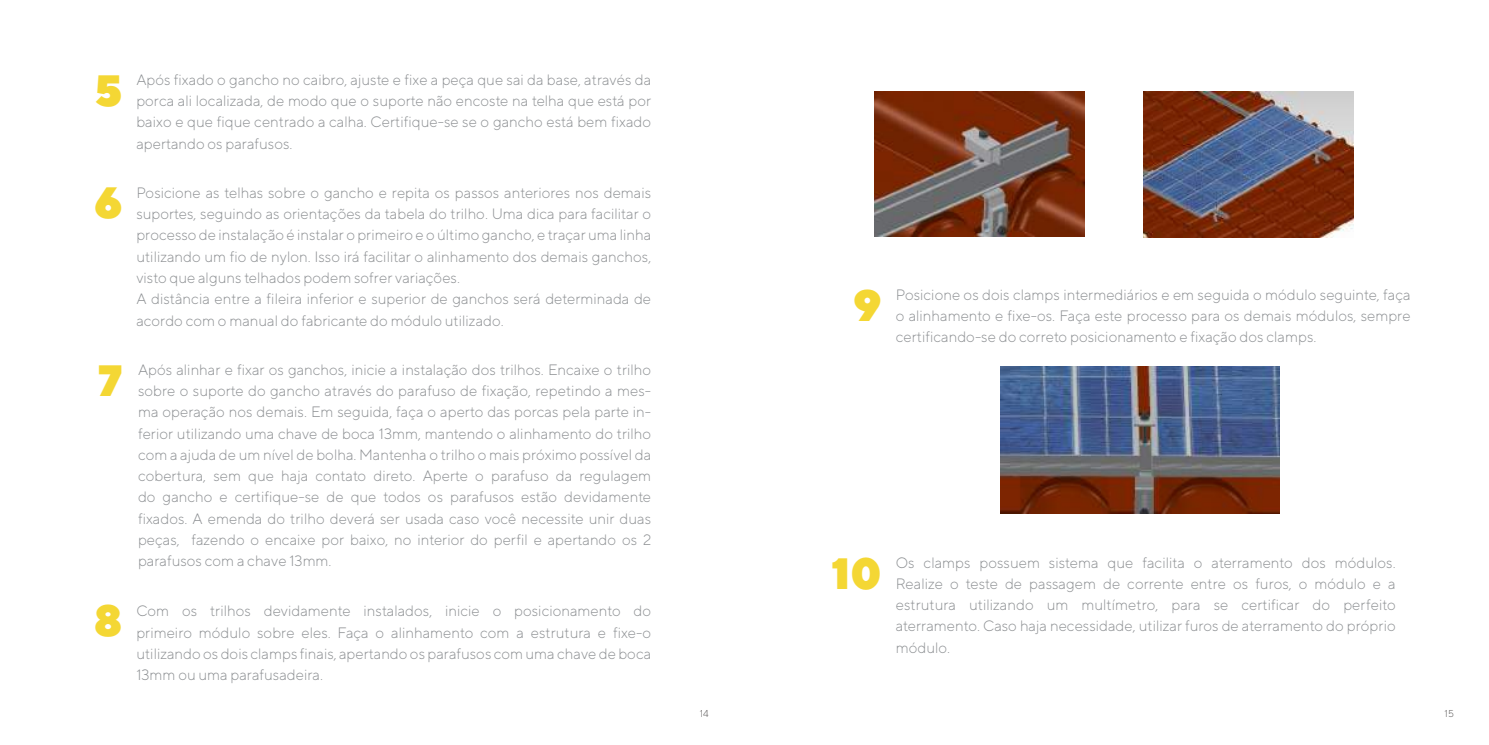
<style>
.page{position:relative;width:1489px;height:745px;background:#fff}
.page>*{position:absolute;margin:0;border:0;box-sizing:border-box;transform-origin:0 0}
.t1{font:900 43.75px "TT Norms";color:#f4d734}
.t2{font:300 15px/21.2px "TT Norms";color:#8b8e91;text-align:justify}
.t3{font:300 10px "TT Norms";color:#5a5858}
</style>
<div class="page">
<img style="left:1143px;top:91px;width:210px;height:147px">
<img style="left:874px;top:91px;width:210px;height:146px">
<img style="left:1000px;top:366px;width:278px;height:147px">
<h1 class="t1" style="left:94px;top:62px;width:29px">5</h1>
<p class="t2" style="left:136px;top:68px;width:516px">Após fixado o gancho no caibro, ajuste e fixe a peça que sai da base, através da porca ali localizada, de modo que o suporte não encoste na telha que está por baixo e que fique centrado a calha. Certifique-se se o gancho está bem fixado apertando os parafusos.</p>
<p class="t2" style="left:136px;top:181px;width:516px;text-align:left">Posicione as telhas sobre o gancho e repita os passos anteriores nos demais suportes, seguindo as orientações da tabela do trilho. Uma dica para facilitar o processo de instalação é instalar o primeiro e o último gancho, e traçar uma linha utilizando um fio de nylon. Isso irá facilitar o alinhamento dos demais ganchos, visto que alguns telhados podem sofrer variações.<br>A distância entre a fileira inferior e superior de ganchos será determinada de acordo com o manual do fabricante do módulo utilizado.</p>
<h1 class="t1" style="left:94px;top:174px;width:30px">6</h1>
<h1 class="t1" style="left:98px;top:352px;width:26px">7</h1>
<p class="t2" style="left:138px;top:358px;width:514px">Após alinhar e fixar os ganchos, inicie a instalação dos trilhos. Encaixe o trilho sobre o suporte do gancho através do parafuso de fixação, repetindo a mes&shy;ma operação nos demais. Em seguida, faça o aperto das porcas pela parte in&shy;ferior utilizando uma chave de boca 13mm, mantendo o alinhamento do trilho com a ajuda de um nível de bolha. Mantenha o trilho o mais próximo possível da cobertura, sem que haja contato direto. Aperte o parafuso da regulagem do gancho e certifique-se de que todos os parafusos estão devidamente fixados. A emenda do trilho deverá ser usada caso você necessite unir duas peças, fazendo o encaixe por baixo, no interior do perfil e apertando os 2 parafusos com a chave 13mm.</p>
<p class="t2" style="left:136px;top:599px;width:516px">Com os trilhos devidamente instalados, inicie o posicionamento do primeiro módulo sobre eles. Faça o alinhamento com a estrutura e fixe-o utilizando os dois clamps finais, apertando os parafusos com uma chave de boca 13mm ou uma parafusadeira.</p>
<h1 class="t1" style="left:94px;top:592px;width:30px">8</h1>
<h1 class="t1" style="left:853px;top:277px;width:30px">9</h1>
<p class="t2" style="left:895px;top:283px;width:516px">Posicione os dois clamps intermediários e em seguida o módulo seguinte, faça o alinhamento e fixe-os. Faça este processo para os demais módulos, sempre certificando-se do correto posicionamento e fixação dos clamps.</p>
<h1 class="t1" style="left:831px;top:544px;width:52px">10</h1>
<p class="t2" style="left:895px;top:551px;width:501px">Os clamps possuem sistema que facilita o aterramento dos módulos.<br>Realize o teste de passagem de corrente entre os furos, o módulo e a estrutura utilizando um multímetro, para se certificar do perfeito aterramento. Caso haja necessidade, utilizar furos de aterramento do próprio módulo.</p>
<p class="t3" style="left:699px;top:706px;width:11px">14</p>
<p class="t3" style="left:1444px;top:706px;width:11px">15</p>
</div>
